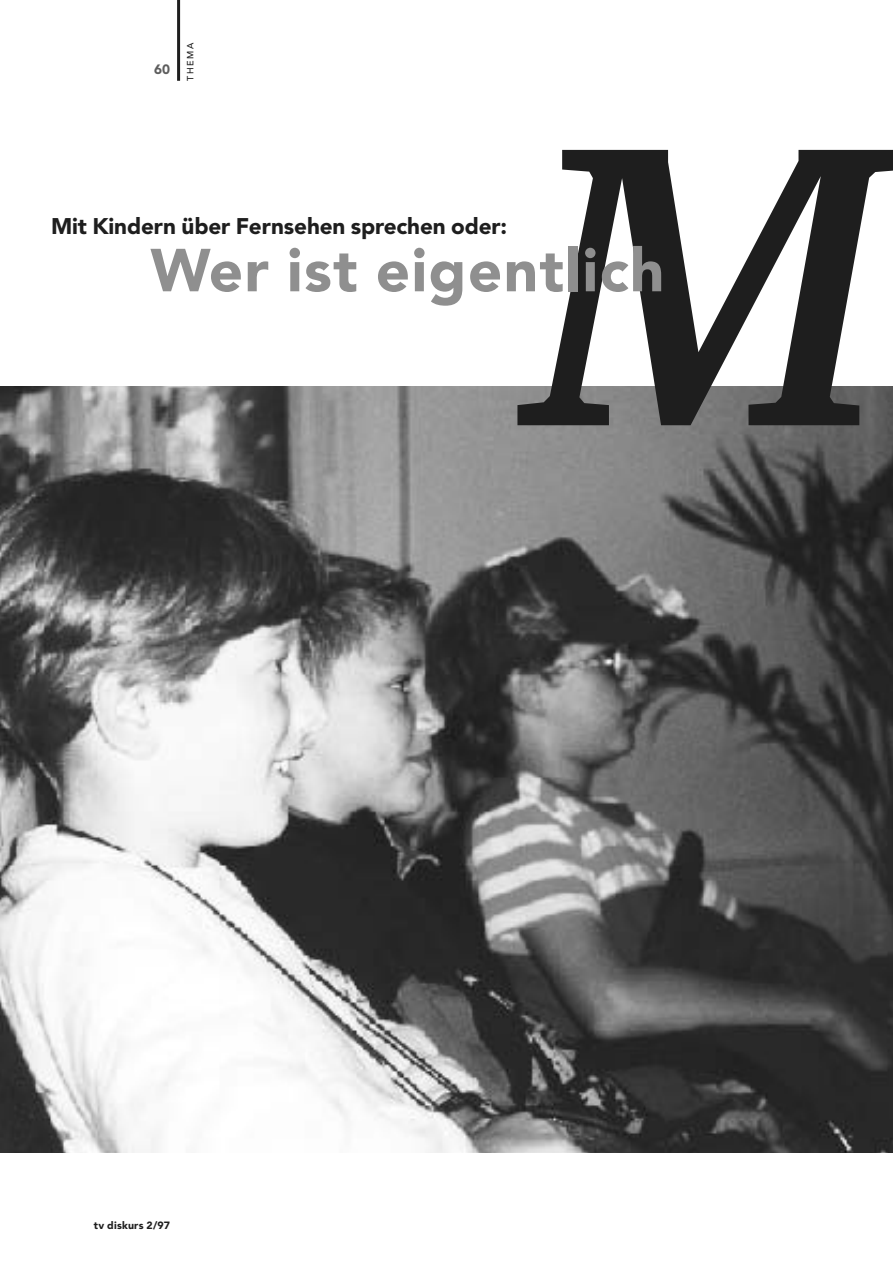
<style>
.page{position:relative;width:893px;height:1263px;background:#fff}
.page>*{position:absolute;margin:0;border:0;box-sizing:border-box;transform-origin:0 0}
.t1{font:italic 700 410.4px "Charter BT";color:#1e1e1e}
.t2{font:900 60px "Avenir";letter-spacing:.025em;color:#8f8f8f}
.t3{font:900 22.5px "Avenir";letter-spacing:-.005em;color:#1e1e1e}
.t4{font:900 13.5px "Avenir";color:#5e5e5e}
.t5{font:900 10.5px "Avenir";letter-spacing:.02em;color:#1e1e1e}
.t6{font:500 9px "Avenir";letter-spacing:.165em;color:#1e1e1e}
</style>
<div class="page">
<hr style="left:177px;top:0;width:3px;height:81px;background:#1e1e1e">
<img style="left:0;top:387px;width:893px;height:765px">
<p class="t4" style="left:154px;top:64px;width:17px">60</p>
<p class="t6" style="left:187px;top:81px;width:39px;rotate:-90deg">THEMA</p>
<h1 class="t1" style="left:527px;top:124px;width:368px">M</h1>
<p class="t3" style="left:51px;top:217px;width:458px">Mit Kindern über Fernsehen sprechen oder:</p>
<h2 class="t2" style="left:151px;top:246px;width:515px">Wer ist eigentlich</h2>
<p class="t5" style="left:94px;top:1221px;width:78px">tv diskurs 2/97</p>
</div>
